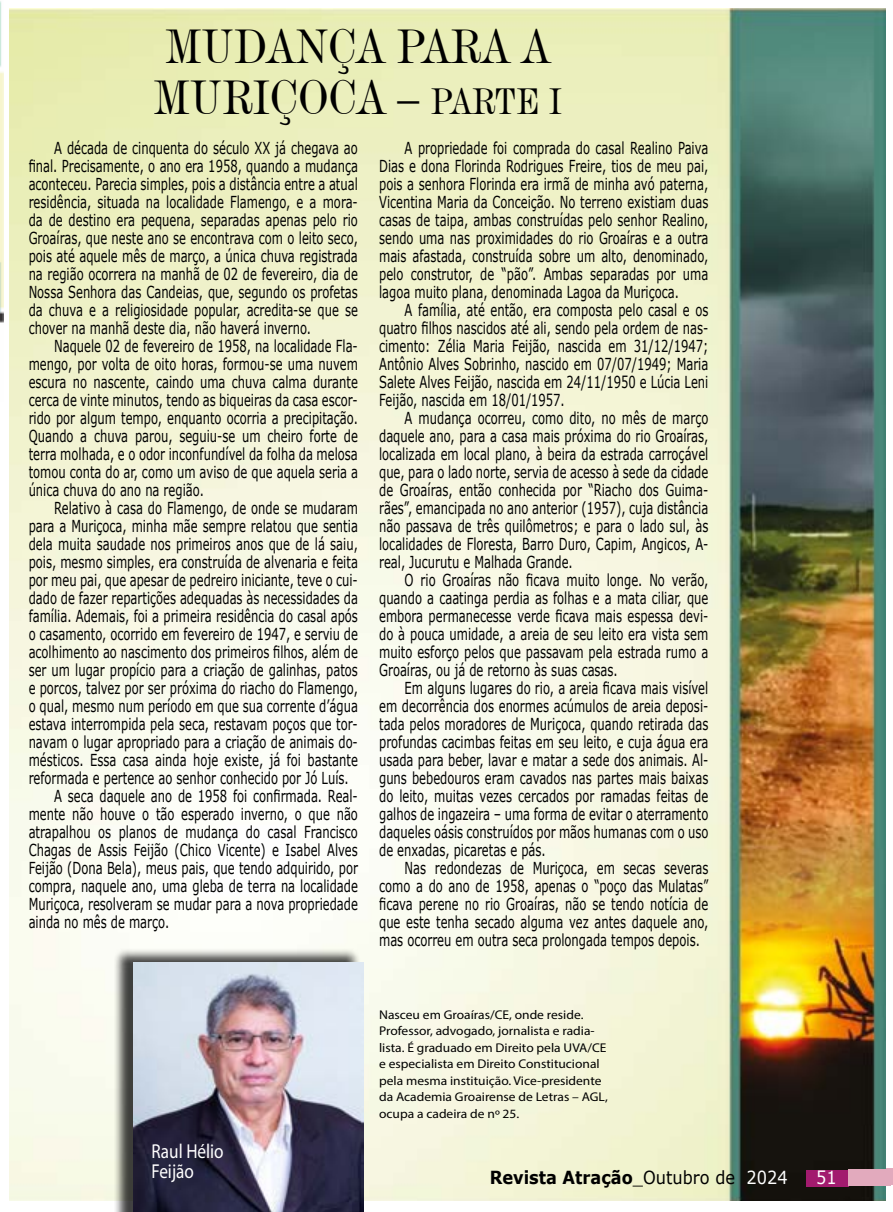
<style>
.page{position:relative;width:893px;height:1212px;background:#fff}
.page>*{position:absolute;margin:0;border:0;box-sizing:border-box;transform-origin:0 0}
.t1{font:51px/51px "De Vinne BT Text";letter-spacing:.01em;color:#000;scale:.85 1}
.t2{font:20.25px/20.2px "Myriad Pro";color:#fff;scale:.85 1}
.t3{font:18px "Verdana";color:#000;scale:.9 1}
.t4{font:700 18px "Verdana";color:#000;scale:.9 1}
.t5{font:18px "Verdana";color:#fff;scale:.9 1}
.t6{font:16.5px/18px "Verdana";color:#000;text-align:justify;scale:.7 1}
.t7{font:12.75px/16.5px "Myriad Pro";color:#000;scale:1.06 1}
.s1{font-size:39px}
.s2{font-weight:700}
</style>
<div class="page">
<div style="left:851px;top:1168px;width:42px;height:17px;background:#e2aabd"></div>
<img style="left:10px;top:9px;width:875px;height:1191px">
<img style="left:0;top:1px;width:3px;height:322px">
<div style="left:806px;top:1169px;width:42px;height:17px;background:#a21b6e"></div>
<div style="left:848px;top:1169px;width:42px;height:17px;background:#e2aabd"></div>
<div style="left:114px;top:949px;width:246px;height:263px;background:#000;opacity:.75"></div>
<img style="left:133px;top:962px;width:230px;height:250px">
<h1 class="t1" style="left:154px;top:20px;width:482px">MUDANÇA PARA A<br>MURIÇOCA – <span class="s1">PARTE I</span></h1>
<p class="t6" style="left:29px;top:139px;width:472px;text-indent:26px">A década de cinquenta do século XX já chegava ao final. Precisamente, o ano era 1958, quando a mudança aconteceu. Parecia simples, pois a distância entre a atual residência, situada na localidade Flamengo, e a mora&shy;da de destino era pequena, separadas apenas pelo rio Groaíras, que neste ano se encontrava com o leito seco, pois até aquele mês de março, a única chuva registrada na região ocorrera na manhã de 02 de fevereiro, dia de Nossa Senhora das Candeias, que, segundo os profetas da chuva e a religiosidade popular, acredita-se que se chover na manhã deste dia, não haverá inverno.</p>
<p class="t6" style="left:29px;top:337px;width:472px;text-indent:26px">Naquele 02 de fevereiro de 1958, na localidade Fla&shy;mengo, por volta de oito horas, formou-se uma nuvem escura no nascente, caindo uma chuva calma durante cerca de vinte minutos, tendo as biqueiras da casa escor&shy;rido por algum tempo, enquanto ocorria a precipitação.<br>Quando a chuva parou, seguiu-se um cheiro forte de terra molhada, e o odor inconfundível da folha da melosa tomou conta do ar, como um aviso de que aquela seria a única chuva do ano na região.</p>
<p class="t6" style="left:54px;top:499px;width:435px">Relativo à casa do Flamengo, de onde se mudaram</p>
<p class="t6" style="left:29px;top:517px;width:472px">para a Muriçoca, minha mãe sempre relatou que sentia</p>
<p class="t6" style="left:29px;top:535px;width:472px">dela muita saudade nos primeiros anos que de lá saiu,</p>
<p class="t6" style="left:29px;top:553px;width:472px">pois, mesmo simples, era construída de alvenaria e feita</p>
<p class="t6" style="left:29px;top:571px;width:472px">por meu pai, que apesar de pedreiro iniciante, teve o cui-</p>
<p class="t6" style="left:29px;top:589px;width:472px">dado de fazer repartições adequadas às necessidades da</p>
<p class="t6" style="left:29px;top:607px;width:472px">família. Ademais, foi a primeira residência do casal após</p>
<p class="t6" style="left:29px;top:625px;width:472px">o casamento, ocorrido em fevereiro de 1947, e serviu de</p>
<p class="t6" style="left:29px;top:643px;width:472px">acolhimento ao nascimento dos primeiros filhos, além de</p>
<p class="t6" style="left:29px;top:661px;width:472px">ser um lugar propício para a criação de galinhas, patos</p>
<p class="t6" style="left:29px;top:679px;width:472px">e porcos, talvez por ser próxima do riacho do Flamengo,</p>
<p class="t6" style="left:29px;top:697px;width:472px">o qual, mesmo num período em que sua corrente d’água</p>
<p class="t6" style="left:29px;top:715px;width:472px">estava interrompida pela seca, restavam poços que tor-</p>
<p class="t6" style="left:29px;top:733px;width:472px">navam o lugar apropriado para a criação de animais do-</p>
<p class="t6" style="left:29px;top:751px;width:472px">mésticos. Essa casa ainda hoje existe, já foi bastante</p>
<p class="t6" style="left:29px;top:769px;width:459px">reformada e pertence ao senhor conhecido por Jó Luís.</p>
<p class="t6" style="left:54px;top:787px;width:435px">A seca daquele ano de 1958 foi confirmada. Real-</p>
<p class="t6" style="left:29px;top:805px;width:472px">mente não houve o tão esperado inverno, o que não</p>
<p class="t6" style="left:29px;top:823px;width:472px">atrapalhou os planos de mudança do casal Francisco</p>
<p class="t6" style="left:29px;top:841px;width:472px">Chagas de Assis Feijão (Chico Vicente) e Isabel Alves</p>
<p class="t6" style="left:29px;top:859px;width:472px">Feijão (Dona Bela), meus pais, que tendo adquirido, por</p>
<p class="t6" style="left:29px;top:877px;width:472px">compra, naquele ano, uma gleba de terra na localidade</p>
<p class="t6" style="left:29px;top:895px;width:472px">Muriçoca, resolveram se mudar para a nova propriedade</p>
<p class="t6" style="left:29px;top:913px;width:202px">ainda no mês de março.</p>
<p class="t6" style="left:379px;top:138px;width:472px;text-indent:26px">A propriedade foi comprada do casal Realino Paiva Dias e dona Florinda Rodrigues Freire, tios de meu pai, pois a senhora Florinda era irmã de minha avó paterna, Vicentina Maria da Conceição. No terreno existiam duas casas de taipa, ambas construídas pelo senhor Realino, sendo uma nas proximidades do rio Groaíras e a outra mais afastada, construída sobre um alto, denominado, pelo construtor, de “pão”. Ambas separadas por uma lagoa muito plana, denominada Lagoa da Muriçoca.</p>
<p class="t6" style="left:379px;top:300px;width:472px;text-indent:26px">A família, até então, era composta pelo casal e os quatro filhos nascidos até ali, sendo pela ordem de nas&shy;cimento: Zélia Maria Feijão, nascida em 31/12/1947; Antônio Alves Sobrinho, nascido em 07/07/1949; Maria Salete Alves Feijão, nascida em 24/11/1950 e Lúcia Leni Feijão, nascida em 18/01/1957.</p>
<p class="t6" style="left:379px;top:408px;width:472px;text-indent:26px">A mudança ocorreu, como dito, no mês de março daquele ano, para a casa mais próxima do rio Groaíras, localizada em local plano, à beira da estrada carroçável que, para o lado norte, servia de acesso à sede da cidade de Groaíras, então conhecida por “Riacho dos Guima&shy;rães”, emancipada no ano anterior (1957), cuja distância não passava de três quilômetros; e para o lado sul, às localidades de Floresta, Barro Duro, Capim, Angicos, A&shy;real, Jucurutu e Malhada Grande.</p>
<p class="t6" style="left:379px;top:570px;width:472px;text-indent:26px">O rio Groaíras não ficava muito longe. No verão, quando a caatinga perdia as folhas e a mata ciliar, que embora permanecesse verde ficava mais espessa devi&shy;do à pouca umidade, a areia de seu leito era vista sem muito esforço pelos que passavam pela estrada rumo a Groaíras, ou já de retorno às suas casas.</p>
<p class="t6" style="left:379px;top:678px;width:472px;text-indent:26px">Em alguns lugares do rio, a areia ficava mais visível em decorrência dos enormes acúmulos de areia deposi&shy;tada pelos moradores de Muriçoca, quando retirada das profundas cacimbas feitas em seu leito, e cuja água era usada para beber, lavar e matar a sede dos animais. Al&shy;guns bebedouros eram cavados nas partes mais baixas do leito, muitas vezes cercados por ramadas feitas de galhos de ingazeira – uma forma de evitar o aterramento daqueles oásis construídos por mãos humanas com o uso de enxadas, picaretas e pás.</p>
<p class="t6" style="left:379px;top:858px;width:472px;text-indent:26px">Nas redondezas de Muriçoca, em secas severas como a do ano de 1958, apenas o “poço das Mulatas” ficava perene no rio Groaíras, não se tendo notícia de que este tenha secado alguma vez antes daquele ano, mas ocorreu em outra seca prolongada tempos depois.</p>
<p class="t2" style="left:152px;top:1141px;width:86px">Raul Hélio<br>Feijão</p>
<p class="t7" style="left:379px;top:1006px;width:217px">Nasceu em Groaíras/CE, onde reside.<br>Professor, advogado, jornalista e radia&shy;lista. É graduado em Direito pela UVA/CE e especialista em Direito Constitucional pela mesma instituição. Vice-presidente da Academia Groairense de Letras – AGL, ocupa a cadeira de nº 25.</p>
<p class="t3" style="left:506px;top:1165px;width:256px">Revista <span class="s2">Atração</span>_Outubro de</p>
<p class="t5" style="left:747px;top:1165px;width:47px">2024</p>
<p class="t5" style="left:814px;top:1163px;width:27px">55 1</p>
<p class="t4" style="left:490px;top:1164px;width:161px">Revista Atração</p>
<p class="t3" style="left:641px;top:1164px;width:167px">_Outubro de 2024</p>
</div>
